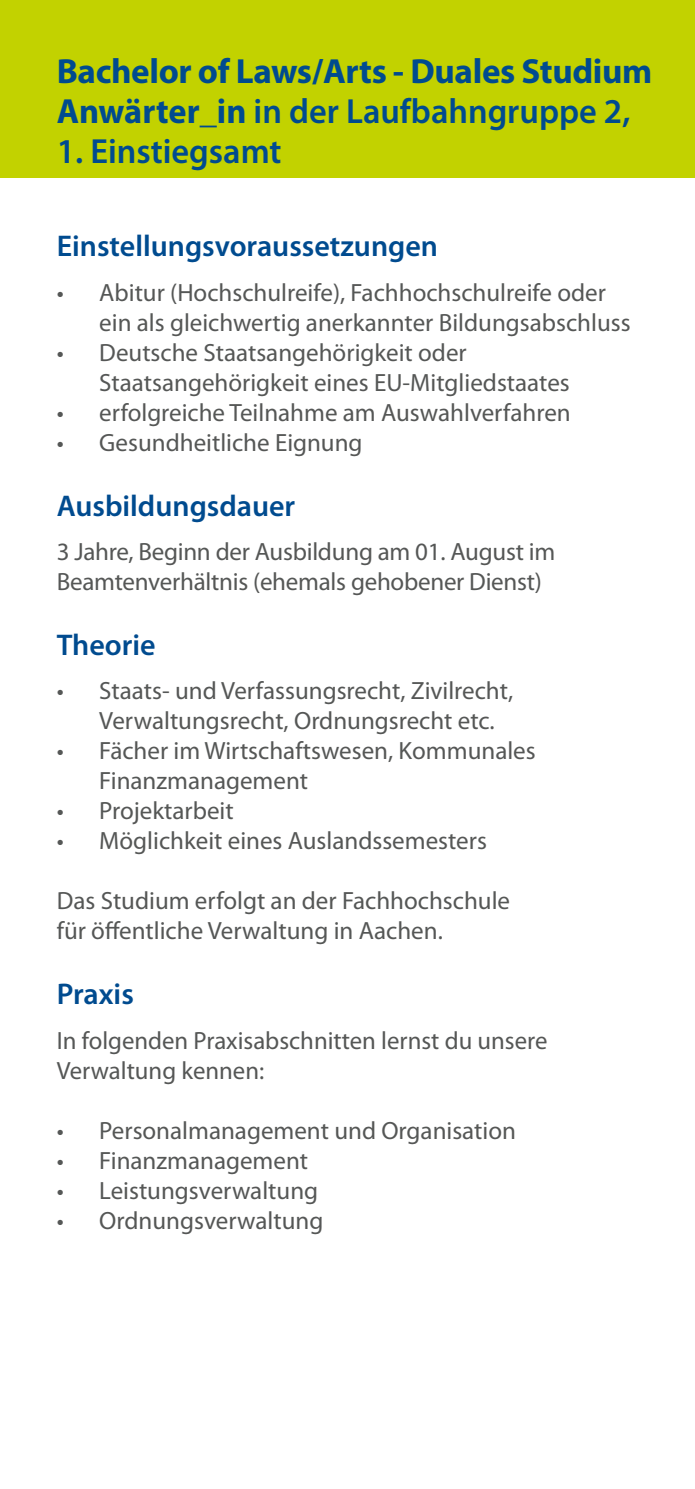
<style>
.page{position:relative;width:695px;height:1489px;background:#fff}
.page>*{position:absolute;margin:0;border:0;box-sizing:border-box;transform-origin:0 0}
.t1{font:700 35px/40px "Myriad Pro";letter-spacing:-.01em;color:#004b8f}
.t2{font:600 35px "Myriad Pro";color:#004b8f}
.t3{font:600 30px "Myriad Pro";color:#004b8f}
.t4{font:25px/30px "Myriad Pro";color:#555756}
.s1{font-weight:600}
</style>
<div class="page">
<div style="left:0;top:0;width:694px;height:177px;background:#c2d200"></div>
<h1 class="t1" style="left:57px;top:52px;width:597px">Bachelor of Laws/Arts - Duales Studium<br>Anwärter_in <span class="s1">in der Laufbahngruppe 2,</span></h1>
<h1 class="t2" style="left:57px;top:132px;width:226px">1. Einstiegsamt</h1>
<p class="t3" style="left:57px;top:230px;width:383px">Einstellungsvoraussetzungen</p>
<p class="t4" style="left:99px;top:278px;width:532px;text-indent:-43px">• Abitur (Hochschulreife), Fachhochschulreife oder ein als gleichwertig anerkannter Bildungsabschluss</p>
<p class="t4" style="left:99px;top:338px;width:472px;text-indent:-43px">• Deutsche Staatsangehörigkeit oder<br>Staatsangehörigkeit eines EU-Mitgliedstaates</p>
<p class="t4" style="left:57px;top:398px;width:515px">• erfolgreiche Teilnahme am Auswahlverfahren</p>
<p class="t4" style="left:57px;top:428px;width:307px">• Gesundheitliche Eignung</p>
<p class="t3" style="left:57px;top:489px;width:240px">Ausbildungsdauer</p>
<p class="t4" style="left:57px;top:537px;width:500px">3 Jahre, Beginn der Ausbildung am 01. August im<br>Beamtenverhältnis (ehemals gehobener Dienst)</p>
<p class="t3" style="left:57px;top:628px;width:100px">Theorie</p>
<p class="t4" style="left:99px;top:676px;width:415px;text-indent:-43px">• Staats- und Verfassungsrecht, Zivilrecht,<br>Verwaltungsrecht, Ordnungsrecht etc.</p>
<p class="t4" style="left:99px;top:736px;width:438px;text-indent:-43px">• Fächer im Wirtschaftswesen, Kommunales<br>Finanzmanagement</p>
<p class="t4" style="left:57px;top:796px;width:178px">• Projektarbeit</p>
<p class="t4" style="left:57px;top:826px;width:431px">• Möglichkeit eines Auslandssemesters</p>
<p class="t4" style="left:57px;top:886px;width:455px">Das Studium erfolgt an der Fachhochschule für öffentliche Verwaltung in Aachen.</p>
<p class="t3" style="left:57px;top:977px;width:79px">Praxis</p>
<p class="t4" style="left:57px;top:1025px;width:492px">In folgenden Praxisabschnitten lernst du unsere<br>Verwaltung kennen:</p>
<p class="t4" style="left:57px;top:1115px;width:460px">• Personalmanagement und Organisation</p>
<p class="t4" style="left:57px;top:1145px;width:253px">• Finanzmanagement</p>
<p class="t4" style="left:57px;top:1175px;width:263px">• Leistungsverwaltung</p>
<p class="t4" style="left:57px;top:1205px;width:268px">• Ordnungsverwaltung</p>
</div>
